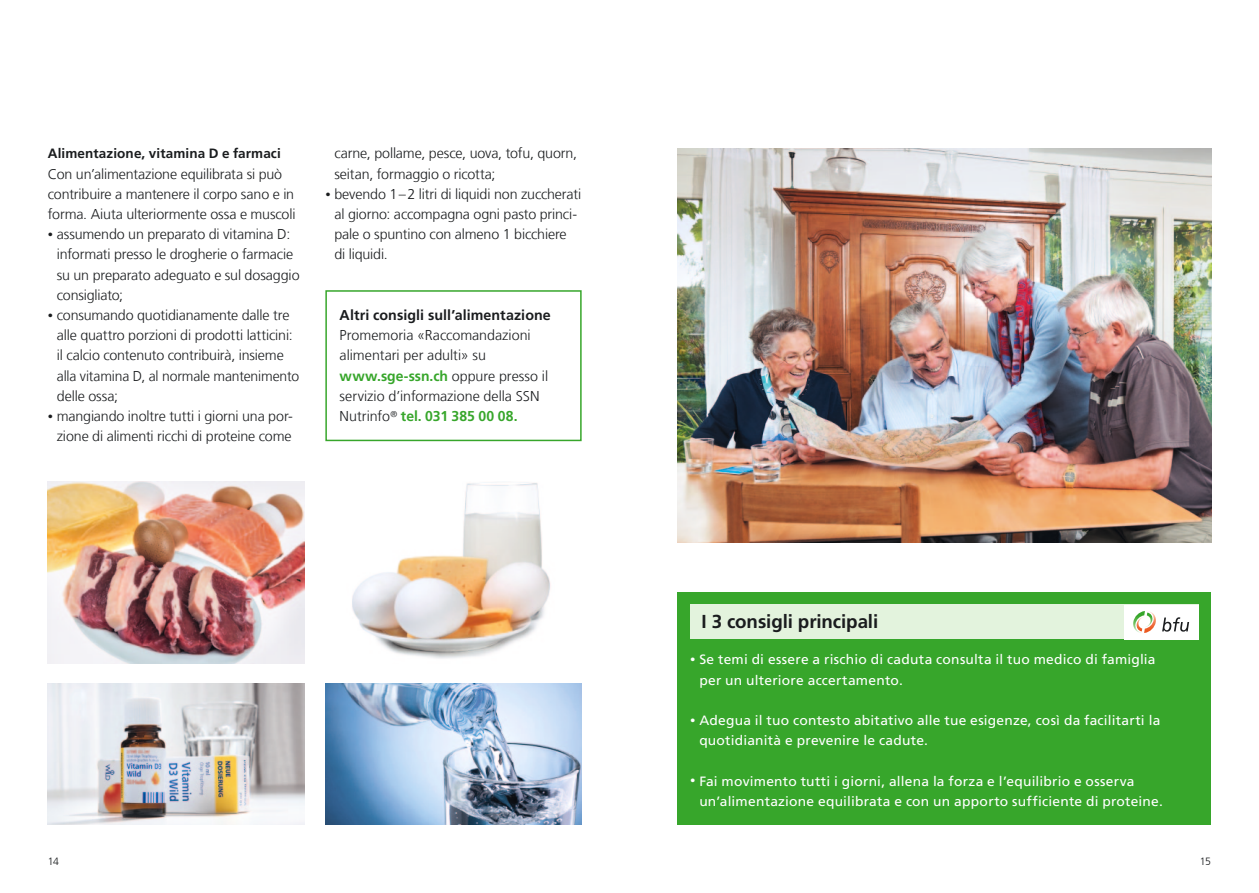
<style>
.page{position:relative;width:1259px;height:893px;background:#fff}
.page>*{position:absolute;margin:0;border:0;box-sizing:border-box;transform-origin:0 0}
.t1{font:700 18.75px "Frutiger LT Com";letter-spacing:-.005em;color:#1a1c1e}
.t2{font:300 14.25px/20.2px "Frutiger LT Com";letter-spacing:-.01em;color:#1a1c1e}
.t3{font:700 14.25px "Frutiger LT Com";letter-spacing:.005em;color:#1a1c1e}
.t4{font:13.5px/20.2px "Frutiger LT Com";letter-spacing:.015em;color:#fff}
.t5{font:700 13.5px "Frutiger LT Com";letter-spacing:.01em;color:#1a1c1e}
.t6{font:300 10.5px "Frutiger LT Com";color:#1a1c1e}
.s1{font-size:10.5px}
.s2{font-weight:700;color:#37a62b}
</style>
<div class="page">
<div style="left:677px;top:592px;width:534px;height:233px;background:#37a62b"></div>
<div style="left:690px;top:605px;width:508px;height:34px;background:#e3f3dd"></div>
<div style="left:1124px;top:605px;width:74px;height:34px;background:#fff"></div>
<svg style="left:1162px;top:617px;width:27px;height:15px"></svg>
<svg style="left:1133px;top:611px;width:23px;height:22px"></svg>
<div style="left:325px;top:290px;width:256px;height:151px;border:2px solid #37a62b"></div>
<img style="left:677px;top:149px;width:534px;height:393px">
<img style="left:352px;top:482px;width:199px;height:177px">
<img style="left:48px;top:482px;width:256px;height:181px">
<img style="left:325px;top:684px;width:256px;height:141px">
<img style="left:48px;top:684px;width:256px;height:141px">
<p class="t5" style="left:48px;top:146px;width:234px">Alimentazione, vitamina D e farmaci</p>
<p class="t2" style="left:48px;top:164px;width:249px">Con un’alimentazione equilibrata si può contribuire a mantenere il corpo sano e in forma. Aiuta ulteriormente ossa e muscoli</p>
<p class="t2" style="left:57px;top:224px;width:244px;text-indent:-9px"><span class="s1">•</span> assumendo un preparato di vitamina D: informati presso le drogherie o farmacie su un preparato adeguato e sul dosaggio consigliato;</p>
<p class="t2" style="left:57px;top:305px;width:244px;text-indent:-9px"><span class="s1">•</span> consumando quotidianamente dalle tre alle quattro porzioni di prodotti latticini: il calcio contenuto contribuirà, insieme alla vitamina D, al normale mantenimento delle ossa;</p>
<p class="t2" style="left:48px;top:406px;width:246px;text-align:center"><span class="s1">•</span> mangiando inoltre tutti i giorni una por&shy;zione di alimenti ricchi di proteine come</p>
<p class="t2" style="left:334px;top:143px;width:244px">carne, pollame, pesce, uova, tofu, quorn, seitan, formaggio o ricotta;</p>
<p class="t2" style="left:334px;top:184px;width:248px;text-indent:-9px"><span class="s1">•</span> bevendo 1 – 2 litri di liquidi non zuccherati al giorno: accompagna ogni pasto princi&shy;pale o spuntino con almeno 1 bicchiere di liquidi.</p>
<p class="t3" style="left:340px;top:307px;width:213px">Altri consigli sull’alimentazione</p>
<p class="t2" style="left:340px;top:325px;width:210px">Promemoria «Raccomandazioni alimentari per adulti» su <span class="s2">www.sge-ssn.ch</span> oppure presso il servizio d’informazione della SSN<br>Nutrinfo<sup>®</sup> <span class="s2">tel. 031 385 00 08.</span></p>
<h1 class="t1" style="left:701px;top:611px;width:178px">I 3 consigli principali</h1>
<p class="t4" style="left:699px;top:650px;width:458px;text-indent:-9px"><span class="s1">•</span> Se temi di essere a rischio di caduta consulta il tuo medico di famiglia per un ulteriore accertamento.</p>
<p class="t4" style="left:699px;top:710px;width:462px;text-indent:-9px"><span class="s1">•</span> Adegua il tuo contesto abitativo alle tue esigenze, così da facilitarti la quotidianità e prevenire le cadute.</p>
<p class="t4" style="left:699px;top:771px;width:465px;text-indent:-9px"><span class="s1">•</span> Fai movimento tutti i giorni, allena la forza e l’equilibrio e osserva un’alimentazione equilibrata e con un apporto sufficiente di proteine.</p>
<p class="t6" style="left:48px;top:856px;width:13px">14</p>
<p class="t6" style="left:1200px;top:856px;width:13px">15</p>
</div>
